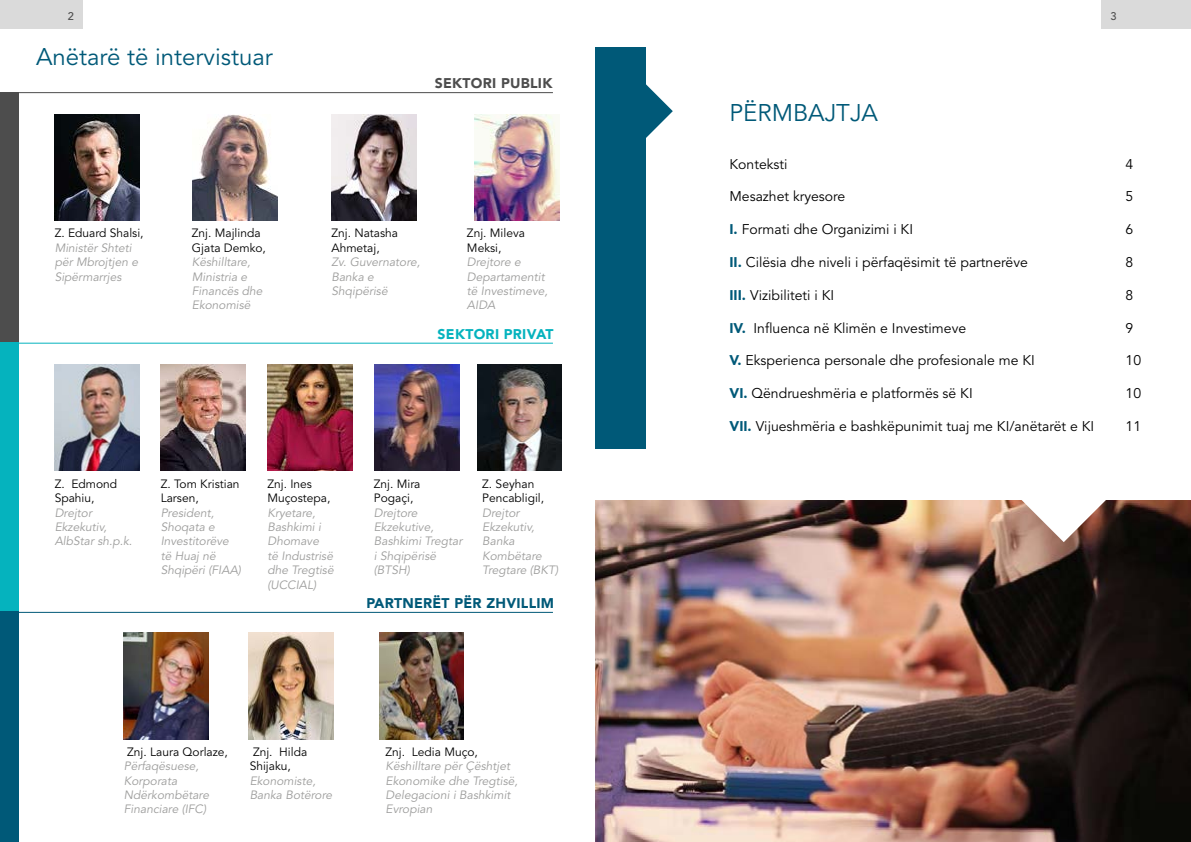
<style>
.page{position:relative;width:1191px;height:842px;background:#fff}
.page>*{position:absolute;margin:0;border:0;box-sizing:border-box;transform-origin:0 0}
.t1{font:24px "Avenir LT Std";color:#005978}
.t2{font:14px "Avenir LT Std";color:#000}
.t3{font:900 14px "Avenir LT Std";letter-spacing:.02em;color:#005978}
.t4{font:900 14px "Avenir LT Std";letter-spacing:.02em;color:#4d4d4d}
.t5{font:900 14px "Avenir LT Std";letter-spacing:.02em;color:#05b3be}
.t6{font:italic 12px/14.4px "Avenir LT Std";color:#9d9d9c}
.t7{font:12px/14.4px "Avenir LT Std";color:#000}
.t8{font:500 11px "Avenir LT Std";color:#4d4d4d}
.s1{font-weight:900;color:#005978}
</style>
<div class="page">
<div style="left:1101px;top:0;width:90px;height:29px;background:#dadada"></div>
<div style="left:0;top:0;width:83px;height:29px;background:#dadada"></div>
<div style="left:595px;top:47px;width:51px;height:402px;background:#005978"></div>
<svg style="left:646px;top:84px;width:27px;height:54px"></svg>
<div style="left:0;top:92px;width:18px;height:251px;background:#4d4d4d"></div>
<div style="left:0;top:343px;width:18px;height:269px;background:#05b3be"></div>
<div style="left:0;top:612px;width:18px;height:230px;background:#005978"></div>
<img style="left:55px;top:114px;width:84px;height:107px">
<img style="left:55px;top:364px;width:84px;height:107px">
<img style="left:192px;top:114px;width:85px;height:107px">
<img style="left:124px;top:633px;width:85px;height:106px">
<img style="left:161px;top:364px;width:84px;height:107px">
<img style="left:331px;top:114px;width:85px;height:107px">
<img style="left:248px;top:633px;width:85px;height:106px">
<img style="left:267px;top:364px;width:85px;height:107px">
<img style="left:474px;top:114px;width:85px;height:107px">
<img style="left:379px;top:633px;width:85px;height:106px">
<img style="left:374px;top:364px;width:85px;height:107px">
<img style="left:477px;top:364px;width:85px;height:107px">
<hr style="left:0;top:92px;width:553px;height:1px;background:#4d4d4d">
<hr style="left:0;top:343px;width:553px;height:1px;background:#05b3be">
<hr style="left:0;top:612px;width:553px;height:1px;background:#005978">
<img style="left:596px;top:500px;width:595px;height:342px">
<svg style="left:1020px;top:500px;width:86px;height:42px"></svg>
<p class="t8" style="left:68px;top:9px;width:8px">2</p>
<p class="t8" style="left:1110px;top:9px;width:8px">3</p>
<h1 class="t1" style="left:36px;top:43px;width:238px">Anëtarë të intervistuar</h1>
<p class="t7" style="left:55px;top:226px;width:90px">Z. Eduard Shalsi,</p>
<p class="t6" style="left:55px;top:241px;width:85px">Ministër Shteti për Mbrojtjen e<br>Sipërmarrjes</p>
<p class="t7" style="left:192px;top:226px;width:76px">Znj. Majlinda<br>Gjata Demko,</p>
<p class="t6" style="left:192px;top:255px;width:72px">Këshilltare,<br>Ministria e<br>Financës dhe<br>Ekonomisë</p>
<p class="t4" style="left:435px;top:75px;width:119px">SEKTORI PUBLIK</p>
<p class="t7" style="left:331px;top:226px;width:68px">Znj. Natasha<br>Ahmetaj,</p>
<p class="t6" style="left:331px;top:255px;width:90px">Zv. Guvernatore,<br>Banka e<br>Shqipërisë</p>
<p class="t7" style="left:467px;top:226px;width:60px">Znj. Mileva<br>Meksi,</p>
<p class="t6" style="left:467px;top:255px;width:82px">Drejtore e<br>Departamentit të Investimeve,<br>AIDA</p>
<p class="t5" style="left:437px;top:325px;width:117px">SEKTORI PRIVAT</p>
<p class="t7" style="left:55px;top:477px;width:64px">Z. Edmond<br>Spahiu,</p>
<p class="t6" style="left:55px;top:506px;width:79px">Drejtor<br>Ekzekutiv,<br>AlbStar sh.p.k.</p>
<p class="t7" style="left:161px;top:477px;width:80px">Z. Tom Kristian<br>Larsen,</p>
<p class="t6" style="left:161px;top:506px;width:82px">President,<br>Shoqata e<br>Investitorëve të Huaj në<br>Shqipëri (FIAA)</p>
<p class="t7" style="left:267px;top:477px;width:64px">Znj. Ines<br>Muçostepa,</p>
<p class="t6" style="left:267px;top:506px;width:68px">Kryetare,<br>Bashkimi i<br>Dhomave<br>të Industrisë dhe Tregtisë (UCCIAL)</p>
<p class="t7" style="left:374px;top:477px;width:48px">Znj. Mira<br>Pogaçi,</p>
<p class="t6" style="left:374px;top:506px;width:90px">Drejtore<br>Ekzekutive,<br>Bashkimi Tregtar i Shqipërisë (BTSH)</p>
<p class="t7" style="left:482px;top:477px;width:63px">Z. Seyhan<br>Pencabligil,</p>
<p class="t6" style="left:482px;top:506px;width:77px">Drejtor<br>Ekzekutiv,<br>Banka<br>Kombëtare<br>Tregtare (BKT)</p>
<p class="t3" style="left:366px;top:595px;width:189px">PARTNERËT PËR ZHVILLIM</p>
<p class="t7" style="left:127px;top:745px;width:102px">Znj. Laura Qorlaze,</p>
<p class="t6" style="left:124px;top:759px;width:87px">Përfaqësuese,<br>Korporata<br>Ndërkombëtare<br>Financiare (IFC)</p>
<p class="t7" style="left:250px;top:745px;width:59px">Znj. Hilda<br>Shijaku,</p>
<p class="t6" style="left:250px;top:773px;width:84px">Ekonomiste,<br>Banka Botërore</p>
<p class="t7" style="left:385px;top:745px;width:94px">Znj. Ledia Muço,</p>
<p class="t6" style="left:385px;top:759px;width:134px">Këshilltare për Çështjet<br>Ekonomike dhe Tregtisë,<br>Delegacioni i Bashkimit<br>Evropian</p>
<h1 class="t1" style="left:729px;top:99px;width:150px">PËRMBAJTJA</h1>
<p class="t2" style="left:729px;top:156px;width:60px">Konteksti</p>
<p class="t2" style="left:1125px;top:156px;width:9px">4</p>
<p class="t2" style="left:729px;top:189px;width:117px">Mesazhet kryesore</p>
<p class="t2" style="left:1125px;top:189px;width:9px">5</p>
<p class="t2" style="left:729px;top:221px;width:185px"><span class="s1">I.</span> Formati dhe Organizimi i KI</p>
<p class="t2" style="left:1125px;top:221px;width:9px">6</p>
<p class="t2" style="left:729px;top:254px;width:300px"><span class="s1">II.</span> Cilësia dhe niveli i përfaqësimit të partnerëve</p>
<p class="t2" style="left:1125px;top:254px;width:9px">8</p>
<p class="t2" style="left:729px;top:287px;width:106px"><span class="s1">III.</span> Vizibiliteti i KI</p>
<p class="t2" style="left:1125px;top:287px;width:9px">8</p>
<p class="t2" style="left:729px;top:320px;width:238px"><span class="s1">IV.</span> Influenca në Klimën e Investimeve</p>
<p class="t2" style="left:1125px;top:320px;width:9px">9</p>
<p class="t2" style="left:729px;top:353px;width:307px"><span class="s1">V.</span> Eksperienca personale dhe profesionale me KI</p>
<p class="t2" style="left:1125px;top:353px;width:17px">10</p>
<p class="t2" style="left:729px;top:385px;width:245px"><span class="s1">VI.</span> Qëndrueshmëria e platformës së KI</p>
<p class="t2" style="left:1125px;top:385px;width:17px">10</p>
<p class="t2" style="left:729px;top:418px;width:366px"><span class="s1">VII.</span> Vijueshmëria e bashkëpunimit tuaj me KI/anëtarët e KI</p>
<p class="t2" style="left:1125px;top:418px;width:17px">11</p>
</div>
